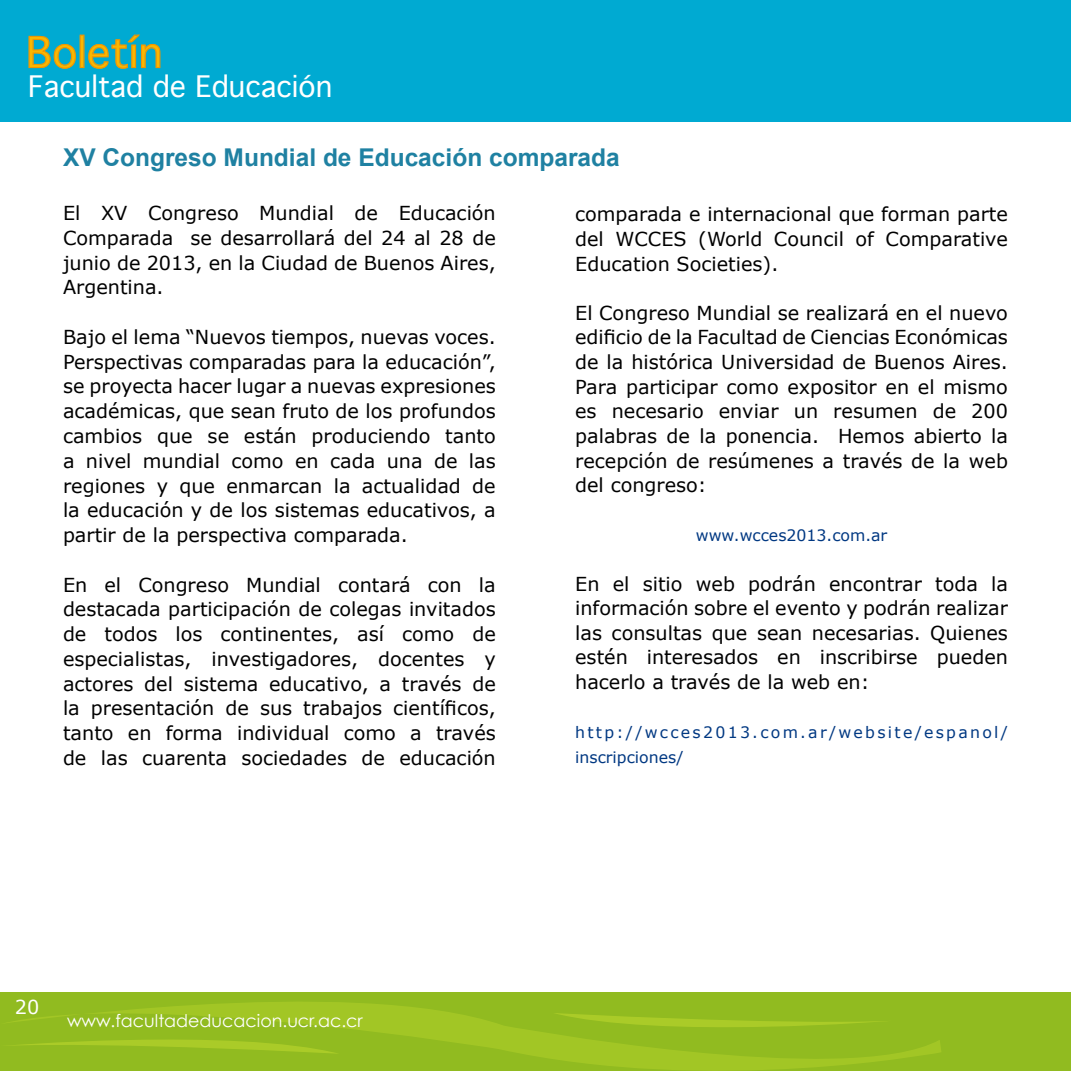
<style>
.page{position:relative;width:1071px;height:1071px;background:#fff}
.page>*{position:absolute;margin:0;border:0;box-sizing:border-box;transform-origin:0 0}
.t1{font:41.12px "Geneva";color:#fab700}
.t2{font:28.35px "Geneva";color:#fff}
.t3{font:700 24.5px "Arial";color:#1f81a2}
.t4{font:19.25px/24.7px "Verdana";color:#000;text-align:justify}
.t5{font:19.25px "Verdana";color:#fff}
.t6{font:17.5px "Century Gothic";color:#fff}
.t7{font:15.75px/24.7px "Verdana";letter-spacing:.145em;color:#003882}
.t8{font:15.75px "Verdana";color:#003882}
</style>
<div class="page">
<div style="left:0;top:0;width:1071px;height:121px;background:#00aad2"></div>
<div style="left:0;top:993px;width:1071px;height:78px;background:#91bb20"></div>
<svg style="left:8px;top:1002px;width:933px;height:69px"></svg>
<svg style="left:8px;top:1040px;width:332px;height:14px"></svg>
<svg style="left:553px;top:1013px;width:339px;height:14px"></svg>
<svg style="left:28px;top:35px;width:48px;height:34px"></svg>
<div style="left:80px;top:35px;width:5px;height:33px;border:1px solid #f29400"></div>
<svg style="left:88px;top:34px;width:73px;height:35px"></svg>
<h1 class="t1" style="left:26px;top:27px;width:138px">Boletín</h1>
<h2 class="t2" style="left:28px;top:69px;width:306px">Facultad de Educación</h2>
<p class="t3" style="left:63px;top:144px;width:558px">XV Congreso Mundial de Educación comparada</p>
<p class="t4" style="left:63px;top:200px;width:434px">El XV Congreso Mundial de Educación Comparada se desarrollará del 24 al 28 de junio de 2013, en la Ciudad de Buenos Aires, Argentina.</p>
<p class="t4" style="left:63px;top:324px;width:434px">Bajo el lema “Nuevos tiempos, nuevas voces.<br>Perspectivas comparadas para la educación”, se proyecta hacer lugar a nuevas expresiones académicas, que sean fruto de los profundos cambios que se están produciendo tanto a nivel mundial como en cada una de las regiones y que enmarcan la actualidad de la educación y de los sistemas educativos, a partir de la perspectiva comparada.</p>
<p class="t4" style="left:63px;top:572px;width:434px">En el Congreso Mundial contará con la destacada participación de colegas invitados de todos los continentes, así como de especialistas, investigadores, docentes y actores del sistema educativo, a través de la presentación de sus trabajos científicos, tanto en forma individual como a través de las cuarenta sociedades de educación</p>
<p class="t4" style="left:575px;top:201px;width:434px">comparada e internacional que forman parte del WCCES (World Council of Comparative Education Societies).</p>
<p class="t4" style="left:575px;top:300px;width:434px">El Congreso Mundial se realizará en el nuevo edificio de la Facultad de Ciencias Económicas de la histórica Universidad de Buenos Aires.<br>Para participar como expositor en el mismo es necesario enviar un resumen de 200 palabras de la ponencia. Hemos abierto la recepción de resúmenes a través de la web del congreso:</p>
<p class="t8" style="left:696px;top:526px;width:193px">www.wcces2013.com.ar</p>
<p class="t4" style="left:575px;top:571px;width:434px">En el sitio web podrán encontrar toda la información sobre el evento y podrán realizar las consultas que sean necesarias. Quienes estén interesados en inscribirse pueden hacerlo a través de la web en:</p>
<p class="t7" style="left:575px;top:720px;width:434px">http://wcces2013.com.ar/website/espanol/ inscripciones/</p>
<p class="t5" style="left:15px;top:995px;width:26px">20</p>
<p class="t6" style="left:67px;top:1010px;width:297px">www.facultadeducacion.ucr.ac.cr</p>
</div>
